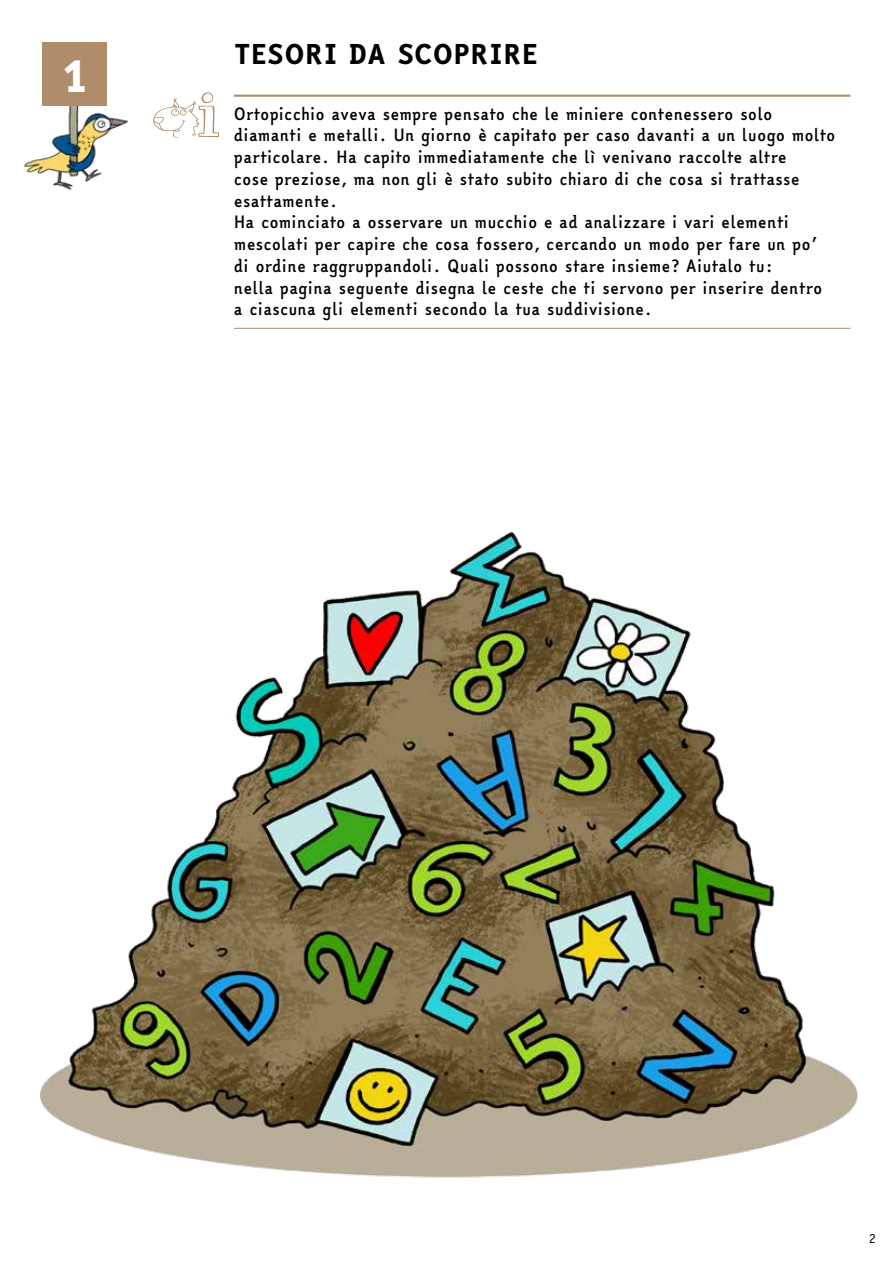
<style>
.page{position:relative;width:893px;height:1263px;background:#fff}
.page>*{position:absolute;margin:0;border:0;box-sizing:border-box;transform-origin:0 0}
.t1{font:45.45px "Easy Reading XB";color:#fff}
.t2{font:26.55px "Easy Reading XB";letter-spacing:.015em;color:#000}
.t3{font:700 16.5px/21.8px "Easy Reading";color:#000}
.t4{font:12.75px "Easy Reading";color:#000}
</style>
<div class="page">
<hr style="left:234px;top:328px;width:616px;height:1px;background:#af8d6a">
<hr style="left:234px;top:95px;width:616px;height:2px;background:#af8d6a">
<svg style="left:153px;top:92px;width:66px;height:46px"></svg>
<img style="left:25px;top:100px;width:103px;height:90px">
<div style="left:43px;top:43px;width:64px;height:63px;background:#af8d6a"></div>
<img style="left:40px;top:531px;width:818px;height:647px">
<h1 class="t1" style="left:60px;top:40px;width:30px">1</h1>
<h2 class="t2" style="left:234px;top:34px;width:305px">TESORI DA SCOPRIRE</h2>
<p class="t3" style="left:234px;top:103px;width:603px">Ortopicchio aveva sempre pensato che le miniere contenessero solo diamanti e metalli. Un giorno è capitato per caso davanti a un luogo molto particolare. Ha capito immediatamente che lì venivano raccolte altre<br>cose preziose, ma non gli è stato subito chiaro di che cosa si trattasse esattamente.<br>Ha cominciato a osservare un mucchio e ad analizzare i vari elementi mescolati per capire che cosa fossero, cercando un modo per fare un po’ di ordine raggruppandoli. Quali possono stare insieme? Aiutalo tu:<br>nella pagina seguente disegna le ceste che ti servono per inserire dentro<br>a ciascuna gli elementi secondo la tua suddivisione.</p>
<p class="t4" style="left:869px;top:1230px;width:9px">2</p>
</div>
